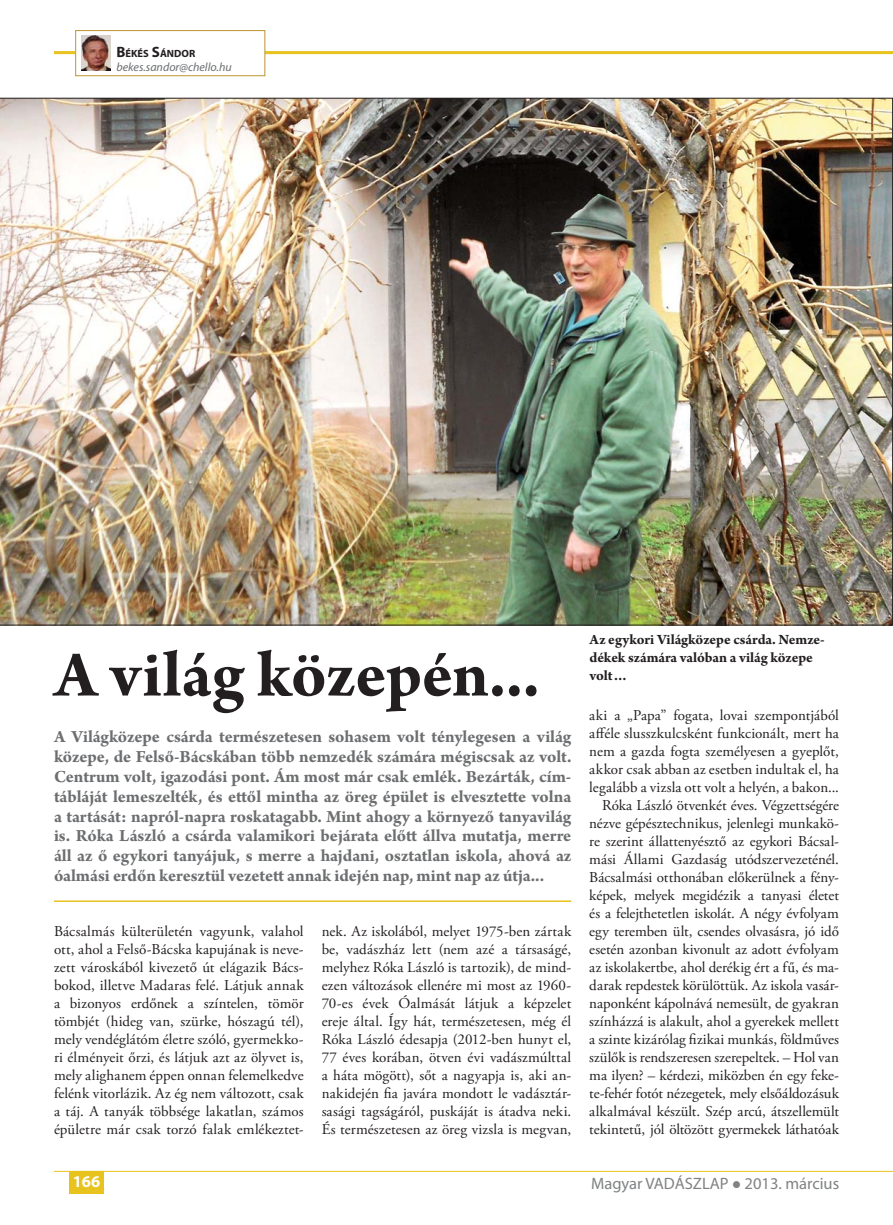
<style>
.page{position:relative;width:893px;height:1225px;background:#fff}
.page>*{position:absolute;margin:0;border:0;box-sizing:border-box;transform-origin:0 0}
.t1{font:700 69px "Arno Pro";color:#231f20}
.t2{font:700 18px/19.8px "Arno Pro";color:#6c6e70;text-align:justify}
.t3{font:16.5px "Myriad Pro";color:#808284}
.t4{font:700 16.5px "Myriad Pro";color:#fff}
.t5{font:15px/18px "Adobe Garamond Pro";color:#231f20;text-align:justify}
.t6{font:700 15px/18px "Arno Pro";letter-spacing:-.005em;color:#231f20}
.t7{font:italic 12px "Myriad Pro";color:#6c6e70}
.t8{font:700 10.5px "Myriad Pro";color:#231f20}
.s1{font-size:15px}
</style>
<div class="page">
<hr style="left:54px;top:51px;width:839px;height:3px;background:#e8c31e">
<hr style="left:54px;top:1171px;width:839px;height:1px;background:#e8c31e">
<div style="left:69px;top:1171px;width:34px;height:22px;background:#e8c31e"></div>
<div style="left:76px;top:31px;width:189px;height:45px;background:#fff"></div>
<div style="left:75px;top:30px;width:190px;height:46px;border:1px solid #bc9632"></div>
<img style="left:82px;top:36px;width:29px;height:35px">
<hr style="left:54px;top:900px;width:517px;height:2px;background:#e8c31e">
<img style="left:0;top:98px;width:893px;height:527px">
<p class="t8" style="left:117px;top:47px;width:80px"><span class="s1">B</span>ÉKÉS <span class="s1">S</span>ÁNDOR</p>
<p class="t7" style="left:117px;top:60px;width:117px">bekes.sandor@chello.hu</p>
<p class="t1" style="left:54px;top:644px;width:487px">A világ közepén...</p>
<p class="t2" style="left:54px;top:728px;width:519px">A Világközepe csárda természetesen sohasem volt ténylegesen a világ közepe, de Felső-Bácskában több nemzedék számára mégiscsak az volt.<br>Centrum volt, igazodási pont. Ám most már csak emlék. Bezárták, cím&shy;tábláját lemeszelték, és ettől mintha az öreg épület is elvesztette volna a tartását: napról-napra roskatagabb. Mint ahogy a környező tanyavilág is. Róka László a csárda valamikori bejárata előtt állva mutatja, merre áll az ő egykori tanyájuk, s merre a hajdani, osztatlan iskola, ahová az óalmási erdőn keresztül vezetett annak idején nap, mint nap az útja...</p>
<p class="t5" style="left:54px;top:924px;width:251px">Bácsalmás külterületén vagyunk, valahol ott, ahol a Felső-Bácska kapujának is neve&shy;zett városkából kivezető út elágazik Bács&shy;bokod, illetve Madaras felé. Látjuk annak a bizonyos erdőnek a színtelen, tömör tömbjét (hideg van, szürke, hószagú tél), mely vendéglátóm életre szóló, gyermekko&shy;ri élményeit őrzi, és látjuk azt az ölyvet is, mely alighanem éppen onnan felemelkedve felénk vitorlázik. Az ég nem változott, csak a táj. A tanyák többsége lakatlan, számos épületre már csak torzó falak emlékeztet-</p>
<p class="t5" style="left:322px;top:924px;width:251px">nek. Az iskolából, melyet 1975-ben zártak be, vadászház lett (nem azé a társaságé, melyhez Róka László is tartozik), de mind&shy;ezen változások ellenére mi most az 1960- 70-es évek Óalmását látjuk a képzelet ereje által. Így hát, természetesen, még él Róka László édesapja (2012-ben hunyt el, 77 éves korában, ötven évi vadászmúlttal a háta mögött), sőt a nagyapja is, aki an&shy;nakidején fia javára mondott le vadásztár&shy;sasági tagságáról, puskáját is átadva neki.<br>És természetesen az öreg vizsla is megvan,</p>
<p class="t6" style="left:589px;top:631px;width:237px">Az egykori Világközepe csárda. Nemze&shy;dékek számára valóban a világ közepe volt…</p>
<p class="t5" style="left:589px;top:708px;width:251px;text-align:right">aki a „Papa” fogata, lovai szempontjából afféle slusszkulcsként funkcionált, mert ha nem a gazda fogta személyesen a gyeplőt, akkor csak abban az esetben indultak el, ha legalább a vizsla ott volt a helyén, a bakon...<br>Róka László ötvenkét éves. Végzettségére nézve gépésztechnikus, jelenlegi munkakö&shy;re szerint állattenyésztő az egykori Bácsal&shy;mási Állami Gazdaság utódszervezeténél.<br>Bácsalmási otthonában előkerülnek a fény&shy;képek, melyek megidézik a tanyasi életet és a felejthetetlen iskolát. A négy évfolyam egy teremben ült, csendes olvasásra, jó idő esetén azonban kivonult az adott évfolyam az iskolakertbe, ahol derékig ért a fű, és ma&shy;darak repdestek körülöttük. Az iskola vasár&shy;naponként kápolnává nemesült, de gyakran színházzá is alakult, ahol a gyerekek mellett a szinte kizárólag fizikai munkás, földműves szülők is rendszeresen szerepeltek. – Hol van ma ilyen? – kérdezi, miközben én egy feke&shy;te-fehér fotót nézegetek, mely elsőáldozásuk alkalmával készült. Szép arcú, átszellemült tekintetű, jól öltözött gyermekek láthatóak</p>
<p class="t4" style="left:73px;top:1171px;width:29px">166</p>
<p class="t3" style="left:591px;top:1174px;width:250px">Magyar VADÁSZLAP 2013. március</p>
</div>
